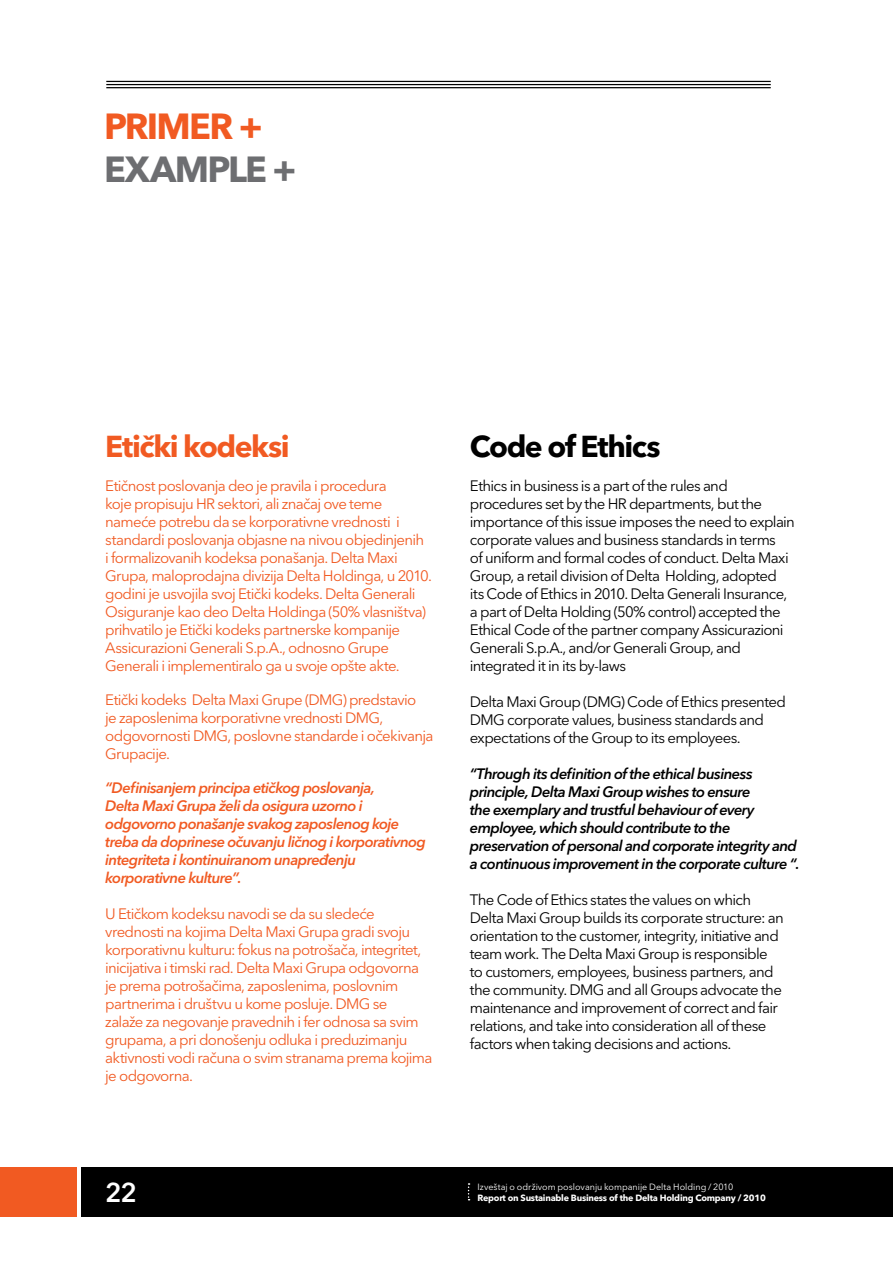
<style>
.page{position:relative;width:893px;height:1276px;background:#fff}
.page>*{position:absolute;margin:0;border:0;box-sizing:border-box;transform-origin:0 0}
.t1{font:700 36px "Avenir Next LT Pro";letter-spacing:-.045em;color:#6d6e71}
.t2{font:700 36px "Avenir Next LT Pro";letter-spacing:-.05em;color:#f15a22}
.t3{font:700 30px "Avenir Next LT Pro";letter-spacing:-.045em;color:#f15a22}
.t4{font:700 30px "Avenir Next LT Pro";letter-spacing:-.05em;color:#000}
.t5{font:600 27px "Avenir Next LT Pro";color:#fff}
.t6{font:15px/18px "Avenir Next LT Pro";letter-spacing:-.045em;color:#f15a22}
.t7{font:15px/18px "Avenir Next LT Pro";letter-spacing:-.045em;color:#000}
.t8{font:italic 600 15px/18px "Avenir Next LT Pro";letter-spacing:-.04em;color:#000}
.t9{font:italic 600 15px/18px "Avenir Next LT Pro";letter-spacing:-.04em;color:#f15a22}
.t10{font:700 9px "Avenir Next LT Pro";letter-spacing:-.025em;color:#fff}
.t11{font:9px "Avenir Next LT Pro";color:#fff}
</style>
<div class="page">
<div style="left:82px;top:1167px;width:811px;height:50px;background:#000"></div>
<div style="left:0;top:1167px;width:77px;height:50px;background:#f15a22"></div>
<svg style="left:468px;top:1183px;width:2px;height:17px"></svg>
<hr style="left:106px;top:81px;width:665px;height:1px;background:#000">
<hr style="left:106px;top:84px;width:665px;height:1px;background:#000">
<hr style="left:106px;top:87px;width:665px;height:1px;background:#000">
<h1 class="t2" style="left:104px;top:104px;width:160px">PRIMER +</h1>
<h1 class="t1" style="left:104px;top:147px;width:194px">EXAMPLE +</h1>
<h2 class="t3" style="left:105px;top:427px;width:186px">Etički kodeksi</h2>
<p class="t6" style="left:105px;top:476px;width:328px">Etičnost poslovanja deo je pravila i procedura<br>koje propisuju HR sektori, ali značaj ove teme nameće potrebu da se korporativne vrednosti i standardi poslovanja objasne na nivou objedinjenih<br>i formalizovanih kodeksa ponašanja. Delta Maxi Grupa, maloprodajna divizija Delta Holdinga, u 2010. godini je usvojila svoj Etički kodeks. Delta Generali Osiguranje kao deo Delta Holdinga (50% vlasništva) prihvatilo je Etički kodeks partnerske kompanije Assicurazioni Generali S.p.A., odnosno Grupe Generali i implementiralo ga u svoje opšte akte.</p>
<p class="t6" style="left:105px;top:690px;width:330px">Etički kodeks Delta Maxi Grupe (DMG) predstavio<br>je zaposlenima korporativne vrednosti DMG, odgovornosti DMG, poslovne standarde i očekivanja Grupacije.</p>
<p class="t9" style="left:105px;top:779px;width:322px">“Definisanjem principa etičkog poslovanja,<br>Delta Maxi Grupa želi da osigura uzorno i odgovorno ponašanje svakog zaposlenog koje treba da doprinese očuvanju ličnog i korporativnog integriteta i kontinuiranom unapređenju korporativne kulture”.</p>
<p class="t6" style="left:105px;top:905px;width:329px">U Etičkom kodeksu navodi se da su sledeće vrednosti na kojima Delta Maxi Grupa gradi svoju korporativnu kulturu: fokus na potrošača, integritet, inicijativa i timski rad. Delta Maxi Grupa odgovorna je prema potrošačima, zaposlenima, poslovnim partnerima i društvu u kome posluje. DMG se<br>zalaže za negovanje pravednih i fer odnosa sa svim grupama, a pri donošenju odluka i preduzimanju aktivnosti vodi računa o svim stranama prema kojima je odgovorna.</p>
<h2 class="t4" style="left:470px;top:427px;width:192px">Code of Ethics</h2>
<p class="t7" style="left:470px;top:476px;width:327px">Ethics in business is a part of the rules and procedures set by the HR departments, but the importance of this issue imposes the need to explain corporate values and business standards in terms<br>of uniform and formal codes of conduct. Delta Maxi Group, a retail division of Delta Holding, adopted its Code of Ethics in 2010. Delta Generali Insurance, a part of Delta Holding (50% control) accepted the Ethical Code of the partner company Assicurazioni Generali S.p.A., and/or Generali Group, and integrated it in its by-laws</p>
<p class="t7" style="left:470px;top:692px;width:318px">Delta Maxi Group (DMG) Code of Ethics presented<br>DMG corporate values, business standards and expectations of the Group to its employees.</p>
<p class="t8" style="left:470px;top:764px;width:331px">“Through its definition of the ethical business principle, Delta Maxi Group wishes to ensure<br>the exemplary and trustful behaviour of every employee, which should contribute to the preservation of personal and corporate integrity and a continuous improvement in the corporate culture “.</p>
<p class="t7" style="left:470px;top:890px;width:315px">The Code of Ethics states the values on which Delta Maxi Group builds its corporate structure: an orientation to the customer, integrity, initiative and team work. The Delta Maxi Group is responsible to customers, employees, business partners, and the community. DMG and all Groups advocate the maintenance and improvement of correct and fair relations, and take into consideration all of these factors when taking decisions and actions.</p>
<h3 class="t5" style="left:105px;top:1175px;width:33px">22</h3>
<p class="t10" style="left:477px;top:1192px;width:290px">Report on Sustainable Business of the Delta Holding Company / 2010</p>
<p class="t11" style="left:477px;top:1181px;width:257px">Izveštaj o održivom poslovanju kompanije Delta Holding / 2010</p>
</div>
